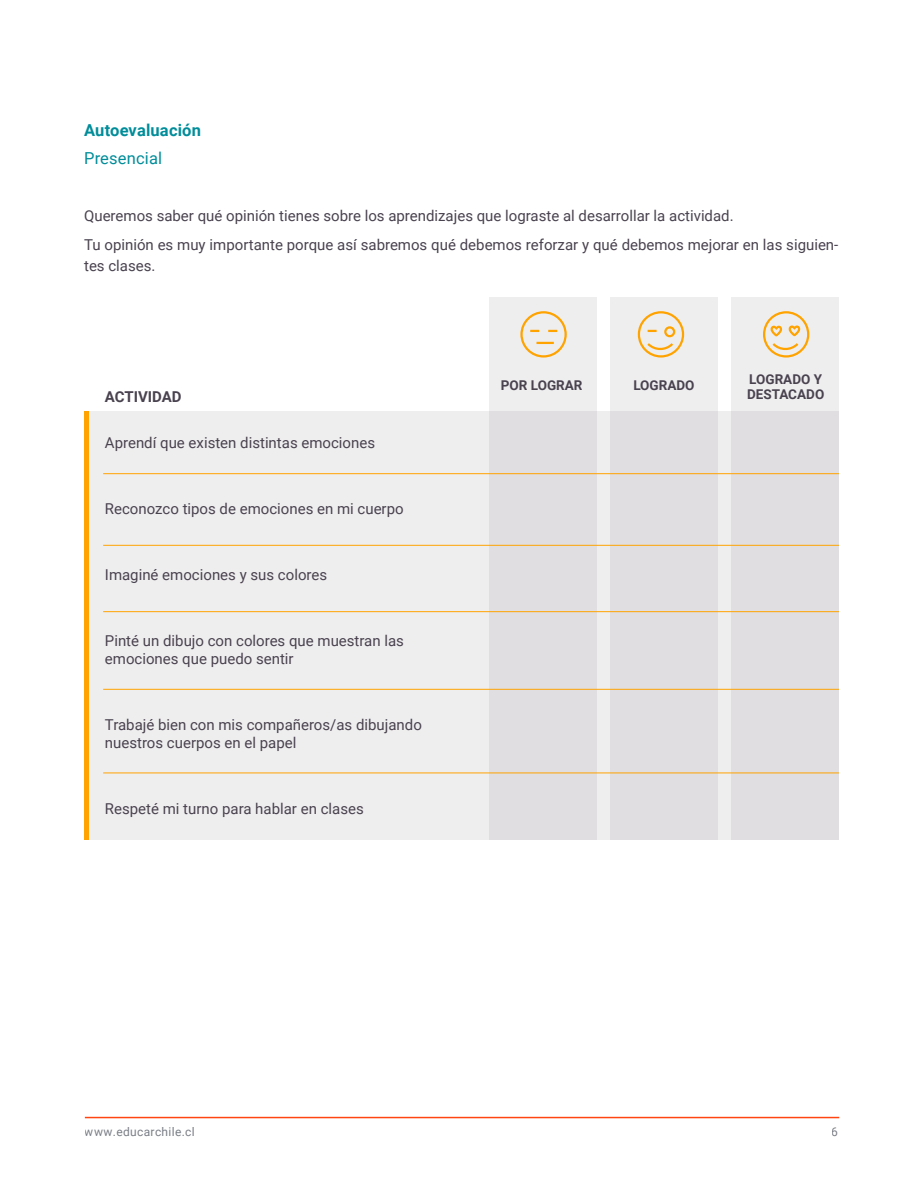
<style>
.page{position:relative;width:924px;height:1182px;background:#fff}
.page>*{position:absolute;margin:0;border:0;box-sizing:border-box;transform-origin:0 0}
.t1{font:700 16.5px "Roboto";letter-spacing:.01em;color:#008d9a}
.t2{font:16.5px "Roboto";letter-spacing:.01em;color:#008d9a}
.t3{font:15px/18px "Roboto";color:#49424f}
.t4{font:700 15px "Roboto";color:#49424f}
.t5{font:700 13.5px/15px "Roboto";color:#49424f}
.t6{font:12px "Roboto";letter-spacing:.03em;color:#3f4551}
</style>
<div class="page">
<hr style="left:85px;top:1117px;width:754px;height:1px;background:#ff4612">
<div style="left:489px;top:297px;width:108px;height:543px;background:#efeeef"></div>
<div style="left:610px;top:297px;width:108px;height:543px;background:#efeeef"></div>
<div style="left:731px;top:297px;width:108px;height:543px;background:#efeeef"></div>
<div style="left:85px;top:412px;width:754px;height:428px;background:linear-gradient(to bottom,#e9e7e8,#e9e6e7)"></div>
<hr style="left:85px;top:412px;width:4px;height:428px;background:#ffa300">
<hr style="left:103px;top:473px;width:736px;height:1px;background:#ffa300">
<hr style="left:103px;top:545px;width:736px;height:1px;background:#ffa300">
<hr style="left:103px;top:611px;width:736px;height:1px;background:#ffa300">
<hr style="left:103px;top:689px;width:736px;height:1px;background:#ffa300">
<hr style="left:103px;top:773px;width:736px;height:1px;background:#ffa300">
<div style="left:763px;top:311px;width:46px;height:47px;border:2px solid #ffa300;border-radius:50%"></div>
<svg style="left:769px;top:325px;width:32px;height:26px"></svg>
<div style="left:638px;top:311px;width:46px;height:47px;border:2px solid #ffa300;border-radius:50%"></div>
<svg style="left:645px;top:343px;width:31px;height:8px"></svg>
<div style="left:664px;top:326px;width:11px;height:11px;border:2px solid #ffa300;border-radius:50%"></div>
<svg style="left:648px;top:330px;width:9px;height:2px"></svg>
<div style="left:520px;top:311px;width:47px;height:47px;border:2px solid #ffa300;border-radius:50%"></div>
<svg style="left:530px;top:330px;width:9px;height:2px"></svg>
<svg style="left:548px;top:330px;width:9px;height:2px"></svg>
<svg style="left:536px;top:342px;width:18px;height:2px"></svg>
<p class="t1" style="left:84px;top:118px;width:118px">Autoevaluación</p>
<p class="t2" style="left:84px;top:147px;width:80px">Presencial</p>
<p class="t3" style="left:84px;top:201px;width:756px;line-height:28.5px">Queremos saber qué opinión tienes sobre los aprendizajes que lograste al desarrollar la actividad.<br>Tu opinión es muy importante porque así sabremos qué debemos reforzar y qué debemos mejorar en las siguien-</p>
<p class="t3" style="left:84px;top:256px;width:73px">tes clases.</p>
<p class="t4" style="left:105px;top:386px;width:78px">ACTIVIDAD</p>
<p class="t3" style="left:105px;top:433px;width:272px">Aprendí que existen distintas emociones</p>
<p class="t3" style="left:105px;top:499px;width:300px">Reconozco tipos de emociones en mi cuerpo</p>
<p class="t3" style="left:105px;top:565px;width:224px">Imaginé emociones y sus colores</p>
<p class="t3" style="left:105px;top:631px;width:301px">Pinté un dibujo con colores que muestran las emociones que puedo sentir</p>
<p class="t3" style="left:105px;top:715px;width:318px">Trabajé bien con mis compañeros/as dibujando nuestros cuerpos en el papel</p>
<p class="t3" style="left:105px;top:799px;width:260px">Respeté mi turno para hablar en clases</p>
<p class="t5" style="left:501px;top:377px;width:83px">POR LOGRAR</p>
<p class="t5" style="left:633px;top:377px;width:63px">LOGRADO</p>
<p class="t5" style="left:747px;top:371px;width:79px">LOGRADO Y<br>DESTACADO</p>
<p class="t6" style="left:85px;top:1123px;width:111px">www.educarchile.cl</p>
<p class="t6" style="left:832px;top:1123px;width:8px">6</p>
</div>
